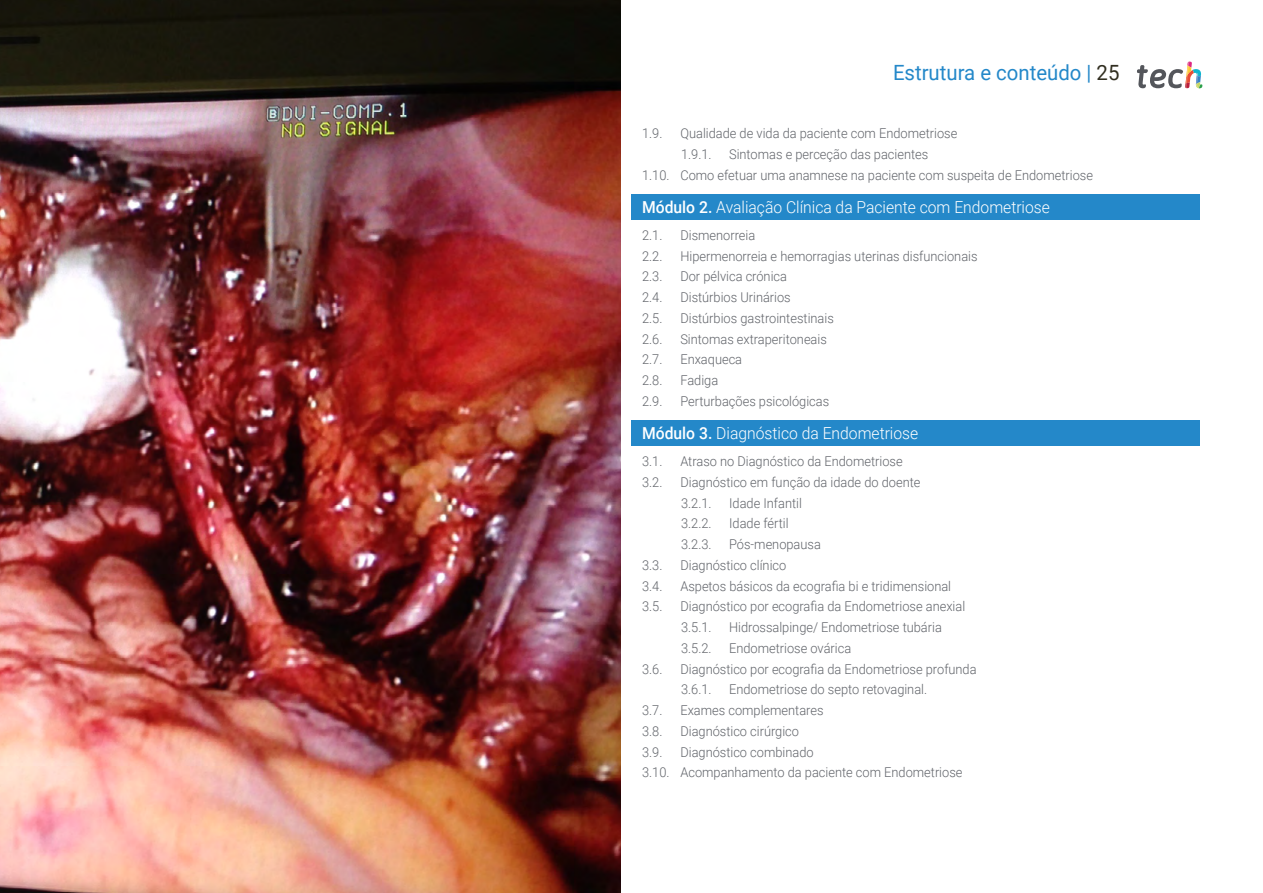
<style>
.page{position:relative;width:1263px;height:893px;background:#fff}
.page>*{position:absolute;margin:0;border:0;box-sizing:border-box;transform-origin:0 0}
.t1{font:21px "Roboto";color:#2488c9}
.t2{font:300 16.5px "Roboto";color:#fff;scale:.95 1}
.t3{font:300 13.5px/20.7px "Roboto";color:#61646a;scale:.95 1}
.s1{color:#312e20}
.s2{font-weight:500}
</style>
<div class="page">
<img style="left:0;top:0;width:621px;height:893px">
<svg style="left:1137px;top:62px;width:65px;height:27px"></svg>
<div style="left:631px;top:194px;width:568px;height:25px;background:#2488c9"></div>
<div style="left:631px;top:420px;width:568px;height:25px;background:#2488c9"></div>
<h1 class="t1" style="left:893px;top:57px;width:228px">Estrutura e conteúdo | <span class="s1">25</span></h1>
<p class="t3" style="left:642px;top:122px;width:23px">1.9.</p>
<p class="t3" style="left:680px;top:122px;width:293px">Qualidade de vida da paciente com Endometriose<br>1.9.1.</p>
<p class="t3" style="left:642px;top:143px;width:476px;text-indent:87px">Sintomas e perceção das pacientes<br>1.10. Como efetuar uma anamnese na paciente com suspeita de Endometriose</p>
<p class="t2" style="left:642px;top:195px;width:431px"><span class="s2">Módulo 2.</span> Avaliação Clínica da Paciente com Endometriose</p>
<p class="t3" style="left:642px;top:224px;width:23px">2.1.</p>
<p class="t3" style="left:680px;top:224px;width:80px">Dismenorreia</p>
<p class="t3" style="left:642px;top:245px;width:23px">2.2.</p>
<p class="t3" style="left:680px;top:245px;width:314px">Hipermenorreia e hemorragias uterinas disfuncionais</p>
<p class="t3" style="left:642px;top:266px;width:23px">2.3.</p>
<p class="t3" style="left:680px;top:266px;width:114px">Dor pélvica crónica</p>
<p class="t3" style="left:642px;top:286px;width:23px">2.4.</p>
<p class="t3" style="left:680px;top:286px;width:118px">Distúrbios Urinários</p>
<p class="t3" style="left:642px;top:307px;width:23px">2.5.</p>
<p class="t3" style="left:680px;top:307px;width:163px">Distúrbios gastrointestinais</p>
<p class="t3" style="left:642px;top:328px;width:23px">2.6.</p>
<p class="t3" style="left:680px;top:328px;width:156px">Sintomas extraperitoneais</p>
<p class="t3" style="left:642px;top:349px;width:23px">2.7.</p>
<p class="t3" style="left:680px;top:349px;width:67px">Enxaqueca</p>
<p class="t3" style="left:642px;top:369px;width:23px">2.8.</p>
<p class="t3" style="left:680px;top:369px;width:41px">Fadiga</p>
<p class="t3" style="left:642px;top:390px;width:23px">2.9.</p>
<p class="t3" style="left:680px;top:390px;width:158px">Perturbações psicológicas</p>
<p class="t2" style="left:642px;top:422px;width:292px"><span class="s2">Módulo 3.</span> Diagnóstico da Endometriose</p>
<p class="t3" style="left:642px;top:451px;width:23px">3.1.</p>
<p class="t3" style="left:680px;top:451px;width:236px">Atraso no Diagnóstico da Endometriose</p>
<p class="t3" style="left:642px;top:471px;width:23px">3.2.</p>
<p class="t3" style="left:680px;top:471px;width:254px">Diagnóstico em função da idade do doente<br>3.2.1.</p>
<p class="t3" style="left:729px;top:492px;width:78px">Idade Infantil</p>
<p class="t3" style="left:681px;top:513px;width:34px">3.2.2.</p>
<p class="t3" style="left:729px;top:513px;width:64px">Idade fértil</p>
<p class="t3" style="left:681px;top:533px;width:34px">3.2.3.</p>
<p class="t3" style="left:729px;top:533px;width:98px">Pós-menopausa</p>
<p class="t3" style="left:642px;top:554px;width:23px">3.3.</p>
<p class="t3" style="left:680px;top:554px;width:113px">Diagnóstico clínico</p>
<p class="t3" style="left:642px;top:575px;width:23px">3.4.</p>
<p class="t3" style="left:680px;top:575px;width:286px">Aspetos básicos da ecografia bi e tridimensional</p>
<p class="t3" style="left:642px;top:596px;width:23px">3.5.</p>
<p class="t3" style="left:680px;top:596px;width:301px">Diagnóstico por ecografia da Endometriose anexial<br>3.5.1.</p>
<p class="t3" style="left:729px;top:616px;width:225px">Hidrossalpinge/ Endometriose tubária</p>
<p class="t3" style="left:681px;top:637px;width:34px">3.5.2.</p>
<p class="t3" style="left:729px;top:637px;width:130px">Endometriose ovárica</p>
<p class="t3" style="left:642px;top:658px;width:23px">3.6.</p>
<p class="t3" style="left:680px;top:658px;width:313px">Diagnóstico por ecografia da Endometriose profunda<br>3.6.1.</p>
<p class="t3" style="left:729px;top:679px;width:210px">Endometriose do septo retovaginal.</p>
<p class="t3" style="left:642px;top:699px;width:23px">3.7.</p>
<p class="t3" style="left:680px;top:699px;width:152px">Exames complementares</p>
<p class="t3" style="left:642px;top:720px;width:23px">3.8.</p>
<p class="t3" style="left:680px;top:720px;width:126px">Diagnóstico cirúrgico</p>
<p class="t3" style="left:642px;top:741px;width:23px">3.9.</p>
<p class="t3" style="left:642px;top:741px;width:339px;text-indent:38px">Diagnóstico combinado<br>3.10. Acompanhamento da paciente com Endometriose</p>
</div>
